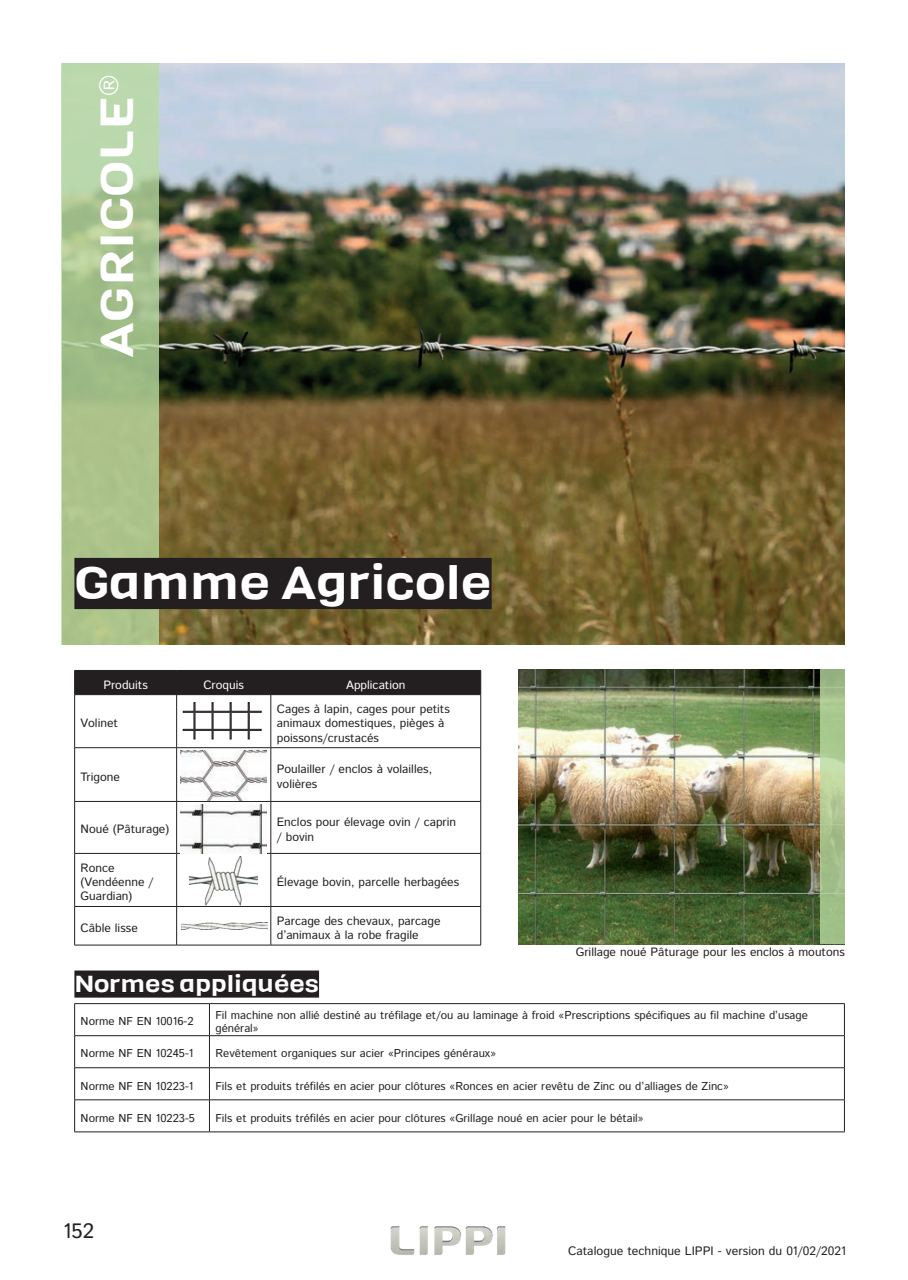
<style>
.page{position:relative;width:908px;height:1280px;background:#fff}
.page>*{position:absolute;margin:0;border:0;box-sizing:border-box;transform-origin:0 0}
.t1{font:45.15px "Viga 125";color:#fff}
.t2{font:22.57px "Viga 125";color:#fff}
.t3{font:21px "Istok Web";color:#231f20}
.t4{font:12.25px "Istok Web";color:#231f20}
.t5{font:12.08px/14.5px "Istok Web";color:#231f20}
.t6{font:12.08px "Istok Web";color:#fff}
.t7{font:11.38px/13.7px "Istok Web";color:#231f20}
</style>
<div class="page">
<img style="left:390px;top:1226px;width:116px;height:29px">
<img style="left:518px;top:670px;width:302px;height:274px">
<img style="left:159px;top:63px;width:686px;height:582px">
<div style="left:74px;top:970px;width:245px;height:27px;background:#231f20"></div>
<svg style="left:62px;top:63px;width:97px;height:582px;background:#abc692"></svg>
<div style="left:74px;top:558px;width:418px;height:51px;background:#231f20"></div>
<svg style="left:820px;top:670px;width:25px;height:274px;background:#a9c58f"></svg>
<svg style="left:75px;top:1036px;width:769px;height:95px"></svg>
<hr style="left:74px;top:1003px;width:135px;height:1px;background:#231f20">
<hr style="left:74px;top:1004px;width:1px;height:31px;background:#231f20">
<hr style="left:209px;top:1003px;width:635px;height:1px;background:#231f20">
<hr style="left:209px;top:1004px;width:1px;height:31px;background:#231f20">
<hr style="left:844px;top:1004px;width:1px;height:31px;background:#231f20">
<hr style="left:74px;top:1035px;width:135px;height:1px;background:#231f20">
<hr style="left:74px;top:1036px;width:1px;height:31px;background:#231f20">
<hr style="left:209px;top:1035px;width:635px;height:1px;background:#231f20">
<hr style="left:209px;top:1036px;width:1px;height:31px;background:#231f20">
<hr style="left:844px;top:1036px;width:1px;height:31px;background:#231f20">
<hr style="left:74px;top:1067px;width:135px;height:1px;background:#231f20">
<hr style="left:74px;top:1068px;width:1px;height:31px;background:#231f20">
<hr style="left:209px;top:1067px;width:635px;height:1px;background:#231f20">
<hr style="left:209px;top:1068px;width:1px;height:31px;background:#231f20">
<hr style="left:844px;top:1068px;width:1px;height:31px;background:#231f20">
<hr style="left:74px;top:1099px;width:135px;height:1px;background:#231f20">
<hr style="left:74px;top:1100px;width:1px;height:32px;background:#231f20">
<hr style="left:209px;top:1099px;width:635px;height:1px;background:#231f20">
<hr style="left:209px;top:1100px;width:1px;height:32px;background:#231f20">
<hr style="left:844px;top:1100px;width:1px;height:32px;background:#231f20">
<hr style="left:74px;top:1131px;width:135px;height:1px;background:#231f20">
<hr style="left:209px;top:1131px;width:635px;height:1px;background:#231f20">
<svg style="left:75px;top:748px;width:405px;height:158px"></svg>
<div style="left:74px;top:670px;width:407px;height:24px;background:#231f20"></div>
<hr style="left:74px;top:694px;width:103px;height:1px;background:#231f20">
<hr style="left:74px;top:695px;width:1px;height:52px;background:#231f20">
<hr style="left:177px;top:694px;width:94px;height:1px;background:#231f20">
<hr style="left:176px;top:695px;width:1px;height:52px;background:#231f20">
<hr style="left:271px;top:694px;width:210px;height:1px;background:#231f20">
<hr style="left:270px;top:695px;width:1px;height:52px;background:#231f20">
<hr style="left:480px;top:695px;width:1px;height:52px;background:#231f20">
<hr style="left:74px;top:747px;width:103px;height:1px;background:#231f20">
<hr style="left:74px;top:748px;width:1px;height:53px;background:#231f20">
<hr style="left:177px;top:747px;width:94px;height:1px;background:#231f20">
<hr style="left:176px;top:748px;width:1px;height:53px;background:#231f20">
<hr style="left:271px;top:747px;width:210px;height:1px;background:#231f20">
<hr style="left:270px;top:748px;width:1px;height:53px;background:#231f20">
<hr style="left:480px;top:748px;width:1px;height:53px;background:#231f20">
<hr style="left:74px;top:801px;width:103px;height:1px;background:#231f20">
<hr style="left:74px;top:802px;width:1px;height:51px;background:#231f20">
<hr style="left:177px;top:801px;width:94px;height:1px;background:#231f20">
<hr style="left:176px;top:802px;width:1px;height:51px;background:#231f20">
<hr style="left:271px;top:801px;width:210px;height:1px;background:#231f20">
<hr style="left:270px;top:802px;width:1px;height:51px;background:#231f20">
<hr style="left:480px;top:802px;width:1px;height:51px;background:#231f20">
<hr style="left:74px;top:853px;width:103px;height:1px;background:#231f20">
<hr style="left:74px;top:854px;width:1px;height:52px;background:#231f20">
<hr style="left:177px;top:853px;width:94px;height:1px;background:#231f20">
<hr style="left:176px;top:854px;width:1px;height:52px;background:#231f20">
<hr style="left:271px;top:853px;width:210px;height:1px;background:#231f20">
<hr style="left:270px;top:854px;width:1px;height:52px;background:#231f20">
<hr style="left:480px;top:854px;width:1px;height:52px;background:#231f20">
<hr style="left:74px;top:906px;width:103px;height:1px;background:#231f20">
<hr style="left:74px;top:907px;width:1px;height:38px;background:#231f20">
<hr style="left:177px;top:906px;width:94px;height:1px;background:#231f20">
<hr style="left:176px;top:907px;width:1px;height:38px;background:#231f20">
<hr style="left:271px;top:906px;width:210px;height:1px;background:#231f20">
<hr style="left:270px;top:907px;width:1px;height:38px;background:#231f20">
<hr style="left:480px;top:907px;width:1px;height:38px;background:#231f20">
<hr style="left:74px;top:945px;width:103px;height:1px;background:#231f20">
<hr style="left:177px;top:945px;width:94px;height:1px;background:#231f20">
<hr style="left:271px;top:945px;width:210px;height:1px;background:#231f20">
<div style="left:194px;top:702px;width:1px;height:37px;border:1px solid #231f20"></div>
<div style="left:212px;top:702px;width:1px;height:37px;border:1px solid #231f20"></div>
<div style="left:230px;top:702px;width:2px;height:37px;border:1px solid #231f20"></div>
<div style="left:248px;top:702px;width:2px;height:37px;border:1px solid #231f20"></div>
<div style="left:183px;top:729px;width:79px;height:2px;border:1px solid #231f20"></div>
<div style="left:183px;top:711px;width:79px;height:2px;border:1px solid #231f20"></div>
<img style="left:182px;top:923px;width:85px;height:7px">
<img style="left:181px;top:804px;width:85px;height:49px">
<img style="left:189px;top:856px;width:68px;height:50px">
<img style="left:181px;top:751px;width:85px;height:49px">
<h1 class="t1" style="left:87px;top:357px;width:285px;rotate:-90deg">AGRICOLE<sup>®</sup></h1>
<h1 class="t1" style="left:74px;top:553px;width:419px">Gamme Agricole</h1>
<p class="t6" style="left:103px;top:677px;width:46px">Produits</p>
<p class="t6" style="left:203px;top:677px;width:42px">Croquis</p>
<p class="t6" style="left:346px;top:677px;width:61px">Application</p>
<p class="t5" style="left:81px;top:716px;width:39px">Volinet</p>
<p class="t5" style="left:277px;top:701px;width:175px">Cages à lapin, cages pour petits animaux domestiques, pièges à poissons/crustacés</p>
<p class="t5" style="left:81px;top:769px;width:41px">Trigone</p>
<p class="t5" style="left:277px;top:762px;width:157px">Poulailler / enclos à volailles, volières</p>
<p class="t5" style="left:81px;top:822px;width:90px">Noué (Pâturage)</p>
<p class="t5" style="left:277px;top:815px;width:181px">Enclos pour élevage ovin / caprin / bovin</p>
<p class="t5" style="left:81px;top:860px;width:74px">Ronce (Vendéenne /<br>Guardian)</p>
<p class="t5" style="left:277px;top:874px;width:184px">Élevage bovin, parcelle herbagées</p>
<p class="t5" style="left:81px;top:920px;width:59px">Câble lisse</p>
<p class="t5" style="left:277px;top:913px;width:165px">Parcage des chevaux, parcage d’animaux à la robe fragile</p>
<h2 class="t2" style="left:74px;top:969px;width:246px">Normes appliquées</h2>
<p class="t5" style="left:576px;top:945px;width:271px">Grillage noué Pâturage pour les enclos à moutons</p>
<p class="t7" style="left:81px;top:1015px;width:114px">Norme NF EN 10016-2</p>
<p class="t7" style="left:215px;top:1008px;width:594px">Fil machine non allié destiné au tréfilage et/ou au laminage à froid «Prescriptions spécifiques au fil machine d’usage général»</p>
<p class="t7" style="left:81px;top:1047px;width:114px">Norme NF EN 10245-1</p>
<p class="t7" style="left:215px;top:1047px;width:282px">Revêtement organiques sur acier «Principes généraux»</p>
<p class="t7" style="left:81px;top:1079px;width:114px">Norme NF EN 10223-1</p>
<p class="t7" style="left:215px;top:1079px;width:515px">Fils et produits tréfilés en acier pour clôtures «Ronces en acier revêtu de Zinc ou d’alliages de Zinc»</p>
<p class="t7" style="left:81px;top:1111px;width:116px">Norme NF EN 10223-5</p>
<p class="t7" style="left:215px;top:1111px;width:430px">Fils et produits tréfilés en acier pour clôtures «Grillage noué en acier pour le bétail»</p>
<h3 class="t3" style="left:63px;top:1218px;width:33px">152</h3>
<p class="t4" style="left:568px;top:1244px;width:280px">Catalogue technique LIPPI - version du 01/02/2021</p>
</div>
